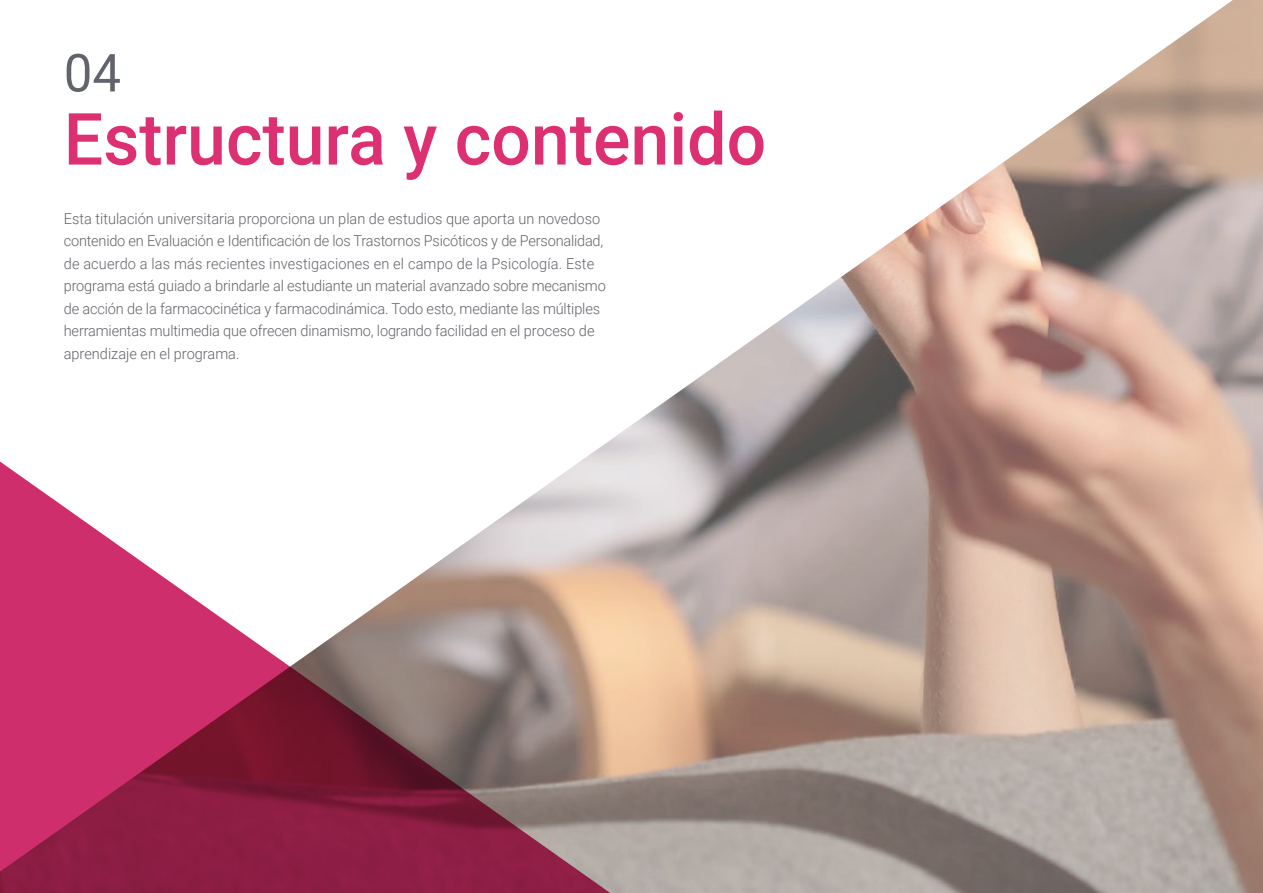
<style>
.page{position:relative;width:1263px;height:893px;background:#fff}
.page>*{position:absolute;margin:0;border:0;box-sizing:border-box;transform-origin:0 0}
.t1{font:500 72px "Roboto";color:#dc3072}
.t2{font:52.5px "Roboto";color:#61646a}
.t3{font:300 15px/22.5px "Roboto";letter-spacing:-.01em;color:#61646a}
</style>
<div class="page">
<img style="left:602px;top:0;width:661px;height:893px">
<svg style="left:0;top:446px;width:640px;height:447px"></svg>
<h2 class="t2" style="left:64px;top:36px;width:59px">04</h2>
<h1 class="t1" style="left:64px;top:89px;width:704px">Estructura y contenido</h1>
<p class="t3" style="left:64px;top:207px;width:544px">Esta titulación universitaria proporciona un plan de estudios que aporta un novedoso contenido en Evaluación e Identificación de los Trastornos Psicóticos y de Personalidad, de acuerdo a las más recientes investigaciones en el campo de la Psicología. Este programa está guiado a brindarle al estudiante un material avanzado sobre mecanismo de acción de la farmacocinética y farmacodinámica. Todo esto, mediante las múltiples herramientas multimedia que ofrecen dinamismo, logrando facilidad en el proceso de aprendizaje en el programa.</p>
</div>
